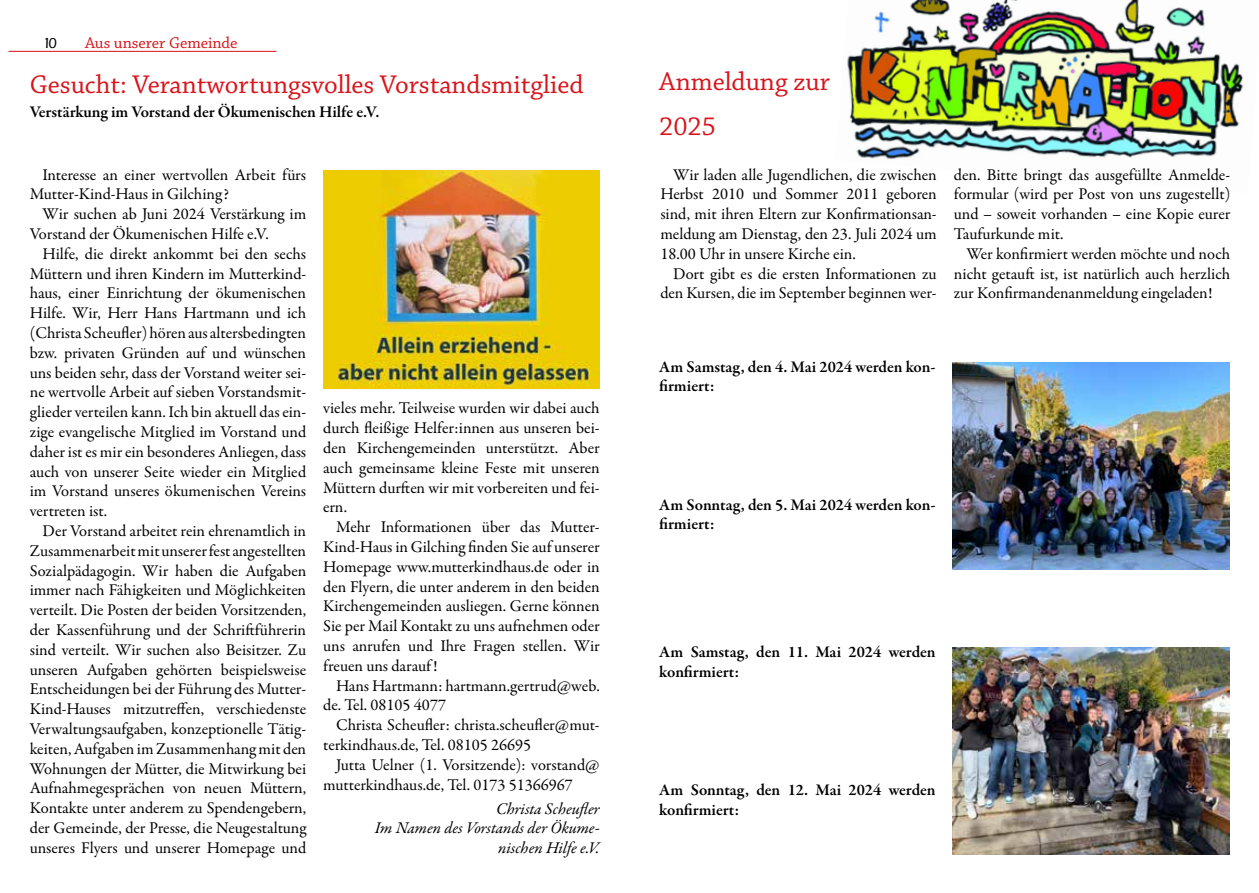
<style>
.page{position:relative;width:1259px;height:893px;background:#fff}
.page>*{position:absolute;margin:0;border:0;box-sizing:border-box;transform-origin:0 0}
.t1{font:27px/45px "Chaparral Pro";color:#d8141b}
.t2{font:16.5px/19.8px "Garamond Premr Pro";letter-spacing:-.005em;color:#000;text-align:justify}
.t3{font:600 16.5px/19.8px "Garamond Premr Pro";color:#000}
.t4{font:italic 16.5px/19.8px "Garamond Premr Pro";letter-spacing:-.005em;color:#000;text-align:right}
.t5{font:16.5px "Chaparral Pro";color:#d8141b}
.t6{font:500 15px "Eras ITC";color:#000}
</style>
<div class="page">
<hr style="left:9px;top:51px;width:267px;height:1px;background:#d81016">
<img style="left:847px;top:0;width:397px;height:159px">
<img style="left:952px;top:362px;width:277px;height:208px">
<img style="left:952px;top:647px;width:277px;height:208px">
<img style="left:323px;top:171px;width:277px;height:217px">
<p class="t6" style="left:43px;top:34px;width:16px">10</p>
<p class="t5" style="left:85px;top:34px;width:154px">Aus unserer Gemeinde</p>
<h1 class="t1" style="left:30px;top:63px;width:555px">Gesucht: Verantwortungsvolles Vorstandsmitglied</h1>
<p class="t3" style="left:30px;top:102px;width:351px">Verstärkung im Vorstand der Ökumenischen Hilfe e.V.</p>
<p class="t2" style="left:30px;top:165px;width:278px;text-indent:13px">Interesse an einer wertvollen Arbeit fürs<br>Mutter-Kind-Haus in Gilching?</p>
<p class="t2" style="left:30px;top:204px;width:278px;text-indent:13px">Wir suchen ab Juni 2024 Verstärkung im<br>Vorstand der Ökumenischen Hilfe e.V.</p>
<p class="t2" style="left:30px;top:244px;width:278px;text-indent:13px">Hilfe, die direkt ankommt bei den sechs Müttern und ihren Kindern im Mutterkind&shy;haus, einer Einrichtung der ökumenischen Hilfe. Wir, Herr Hans Hartmann und ich (Christa Scheufler) hören aus altersbedingten bzw. privaten Gründen auf und wünschen uns beiden sehr, dass der Vorstand weiter sei&shy;ne wertvolle Arbeit auf sieben Vorstandsmit&shy;glieder verteilen kann. Ich bin aktuell das ein&shy;zige evangelische Mitglied im Vorstand und daher ist es mir ein besonderes Anliegen, dass auch von unserer Seite wieder ein Mitglied im Vorstand unseres ökumenischen Vereins vertreten ist.</p>
<p class="t2" style="left:30px;top:521px;width:278px;text-indent:13px">Der Vorstand arbeitet rein ehrenamtlich in Zusammenarbeit mit unserer fest angestellten Sozialpädagogin. Wir haben die Aufgaben immer nach Fähigkeiten und Möglichkeiten verteilt. Die Posten der beiden Vorsitzenden, der Kassenführung und der Schriftführerin sind verteilt. Wir suchen also Beisitzer. Zu unseren Aufgaben gehörten beispielsweise Entscheidungen bei der Führung des Mutter-Kind-Hauses mitzutreffen, verschiedenste Verwaltungsaufgaben, konzeptionelle Tätig&shy;keiten, Aufgaben im Zusammenhang mit den Wohnungen der Mütter, die Mitwirkung bei Aufnahmegesprächen von neuen Müttern, Kontakte unter anderem zu Spendengebern, der Gemeinde, der Presse, die Neugestaltung unseres Flyers und unserer Homepage und</p>
<p class="t2" style="left:323px;top:399px;width:278px">vieles mehr. Teilweise wurden wir dabei auch durch fleißige Helfer:innen aus unseren bei&shy;den Kirchengemeinden unterstützt. Aber auch gemeinsame kleine Feste mit unseren Müttern durften wir mit vorbereiten und fei&shy;ern.</p>
<p class="t2" style="left:323px;top:517px;width:278px;text-indent:13px">Mehr Informationen über das Mutter-Kind-Haus in Gilching finden Sie auf unserer Homepage www.mutterkindhaus.de oder in den Flyern, die unter anderem in den beiden Kirchengemeinden ausliegen. Gerne können Sie per Mail Kontakt zu uns aufnehmen oder uns anrufen und Ihre Fragen stellen. Wir freuen uns darauf !</p>
<p class="t2" style="left:323px;top:676px;width:278px;text-indent:13px">Hans Hartmann: hartmann.gertrud@web. de. Tel. 08105 4077</p>
<p class="t2" style="left:323px;top:715px;width:278px;text-indent:13px">Christa Scheufler: christa.scheufler@mut&shy;terkindhaus.de, Tel. 08105 26695</p>
<p class="t2" style="left:323px;top:755px;width:278px;text-indent:13px">Jutta Uelner (1. Vorsitzende): vorstand@ mutterkindhaus.de, Tel. 0173 51366967</p>
<p class="t4" style="left:375px;top:799px;width:226px">Christa Scheufler<br>Im Namen des Vorstands der Ökume&shy;nischen Hilfe e.V.</p>
<h1 class="t1" style="left:659px;top:60px;width:172px">Anmeldung zur<br>2025</h1>
<p class="t2" style="left:660px;top:165px;width:278px;text-indent:13px">Wir laden alle Jugendlichen, die zwischen Herbst 2010 und Sommer 2011 geboren sind, mit ihren Eltern zur Konfirmationsan&shy;meldung am Dienstag, den 23. Juli 2024 um 18.00 Uhr in unsere Kirche ein.</p>
<p class="t2" style="left:660px;top:264px;width:278px;text-align:right">Dort gibt es die ersten Informationen zu den Kursen, die im September beginnen wer-</p>
<p class="t2" style="left:954px;top:165px;width:278px">den. Bitte bringt das ausgefüllte Anmelde&shy;formular (wird per Post von uns zugestellt) und – soweit vorhanden – eine Kopie eurer Taufurkunde mit.</p>
<p class="t2" style="left:954px;top:244px;width:278px;text-indent:13px">Wer konfirmiert werden möchte und noch nicht getauft ist, ist natürlich auch herzlich zur Konfirmandenanmeldung eingeladen!</p>
<p class="t3" style="left:659px;top:357px;width:278px">Am Samstag, den 4. Mai 2024 werden kon&shy;firmiert:</p>
<p class="t3" style="left:659px;top:495px;width:278px">Am Sonntag, den 5. Mai 2024 werden kon&shy;firmiert:</p>
<p class="t3" style="left:659px;top:643px;width:278px">Am Samstag, den 11. Mai 2024 werden konfirmiert:</p>
<p class="t3" style="left:659px;top:780px;width:278px">Am Sonntag, den 12. Mai 2024 werden konfirmiert:</p>
</div>
